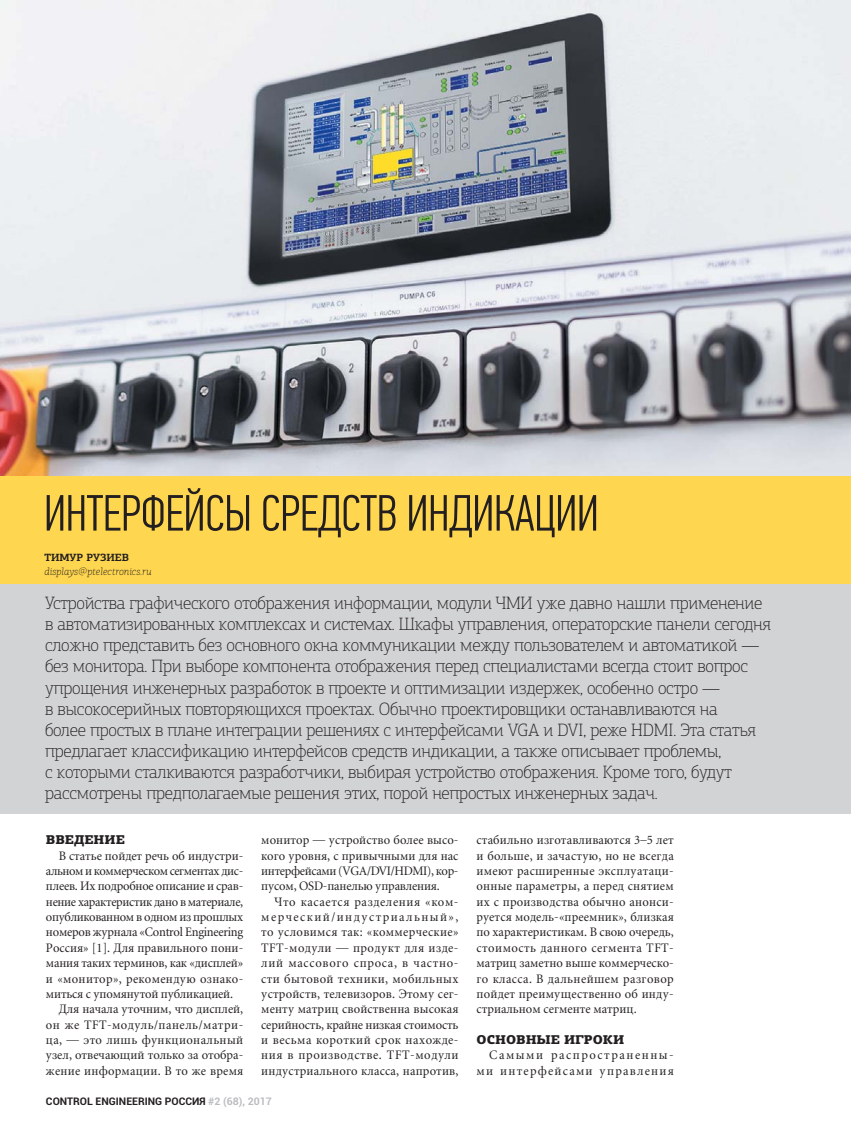
<style>
.page{position:relative;width:851px;height:1136px;background:#fff}
.page>*{position:absolute;margin:0;border:0;box-sizing:border-box;transform-origin:0 0}
.t1{font:300 51px "PF Din Text Comp Pro";letter-spacing:-.005em;color:#231f20}
.t2{font:100 18px/21px "PF Agora Slab Pro";letter-spacing:-.015em;color:#231f20}
.t3{font:12.75px/15.3px "Miniature";color:#231f20;text-align:justify;scale:.96 1}
.t4{font:12.75px "Miniature";letter-spacing:-.02em;color:#231f20;scale:.96 1}
.t5{font:12.75px/15.3px "Miniature";letter-spacing:.1em;color:#231f20;text-align:right;scale:.96 1}
.t6{font:12.75px "Miniature";letter-spacing:-.03em;color:#231f20;scale:.96 1}
.t7{font:12.75px "Miniature";letter-spacing:-.035em;color:#231f20;scale:.96 1}
.t8{font:12.75px "Miniature";letter-spacing:-.025em;color:#231f20;scale:.96 1}
.t9{font:12.75px "Miniature";letter-spacing:.025em;color:#231f20;scale:.96 1}
.t10{font:12.75px "Miniature";letter-spacing:.04em;color:#231f20;scale:.96 1}
.t11{font:12.75px "Miniature";letter-spacing:.02em;color:#231f20;scale:.96 1}
.t12{font:12.75px "Miniature";letter-spacing:.03em;color:#231f20;scale:.96 1}
.t13{font:900 12.75px "PF Agora Slab Pro";color:#231f20}
.t14{font:700 10.5px "Roboto";color:#231f20}
.t15{font:italic 100 10.5px "PF Agora Slab Pro";color:#231f20}
.t16{font:700 10.5px "PF Agora Slab Pro";color:#231f20}
.s1{color:#bbbdc0}
</style>
<div class="page">
<img style="left:0;top:0;width:850px;height:476px">
<div style="left:0;top:476px;width:850px;height:107px;background:#ffd64f"></div>
<div style="left:0;top:584px;width:850px;height:229px;background:#d1d3d4"></div>
<h1 class="t1" style="left:44px;top:493px;width:556px">ИНТЕРФЕЙСЫ СРЕДСТВ ИНДИКАЦИИ</h1>
<p class="t16" style="left:44px;top:551px;width:86px">ТИМУР РУЗИЕВ</p>
<p class="t15" style="left:44px;top:565px;width:109px">displays@ptelectronics.ru</p>
<p class="t2" style="left:45px;top:592px;width:727px">Устройства графического отображения информации, модули ЧМИ уже давно нашли применение в автоматизированных комплексах и системах. Шкафы управления, операторские панели сегодня сложно представить без основного окна коммуникации между пользователем и автоматикой — без монитора. При выборе компонента отображения перед специалистами всегда стоит вопрос упрощения инженерных разработок в проекте и оптимизации издержек, особенно остро —<br>в высокосерийных повторяющихся проектах. Обычно проектировщики останавливаются на<br>более простых в плане интеграции решениях с интерфейсами VGA и DVI, реже HDMI. Эта статья предлагает классификацию интерфейсов средств индикации, а также описывает проблемы,<br>с которыми сталкиваются разработчики, выбирая устройство отображения. Кроме того, будут рассмотрены предполагаемые решения этих, порой непростых инженерных задач.</p>
<p class="t13" style="left:46px;top:832px;width:80px">ВВЕДЕНИЕ</p>
<p class="t3" style="left:59px;top:849px;width:194px">В статье пойдет речь об индустри-</p>
<p class="t7" style="left:46px;top:865px;width:207px">альном и коммерческом сегментах дис-</p>
<p class="t4" style="left:46px;top:881px;width:207px">плеев. Их подробное описание и срав-</p>
<p class="t6" style="left:46px;top:896px;width:207px">нение характеристик дано в материале,</p>
<p class="t8" style="left:46px;top:911px;width:207px">опубликованном в одном из прошлых</p>
<p class="t4" style="left:46px;top:927px;width:207px">номеров журнала «Control Engineering</p>
<p class="t3" style="left:46px;top:941px;width:207px">Россия» [1]. Для правильного пони-</p>
<p class="t3" style="left:46px;top:956px;width:207px">мания таких терминов, как «дисплей»</p>
<p class="t9" style="left:46px;top:973px;width:207px">и «монитор», рекомендую ознако-</p>
<p class="t3" style="left:46px;top:987px;width:196px">миться с упомянутой публикацией.</p>
<p class="t3" style="left:59px;top:1002px;width:194px">Для начала уточним, что дисплей,</p>
<p class="t10" style="left:46px;top:1019px;width:207px">он же TFT-модуль/панель/матри-</p>
<p class="t12" style="left:46px;top:1034px;width:207px">ца, — это лишь функциональный</p>
<p class="t3" style="left:46px;top:1048px;width:207px">узел, отвечающий только за отобра-</p>
<p class="t11" style="left:46px;top:1065px;width:207px">жение информации. В то же время</p>
<p class="t3" style="left:261px;top:833px;width:207px">монитор — устройство более высо&shy;кого уровня, с привычными для нас интерфейсами (VGA/DVI/HDMI), кор&shy;пусом, OSD-панелью управления.</p>
<p class="t3" style="left:261px;top:895px;width:207px;text-indent:13px">Что касается разделения «ком&shy;мерческий/индустриальный», то условимся так: «коммерческие» TFT-модули — продукт для изде&shy;лий массового спроса, в частно&shy;сти бытовой техники, мобильных устройств, телевизоров. Этому сег&shy;менту матриц свойственна высокая серийность, крайне низкая стоимость и весьма короткий срок нахожде&shy;ния в производстве. TFT-модули индустриального класса, напротив,</p>
<p class="t14" style="left:46px;top:1093px;width:227px">CONTROL ENGINEERING РОССИЯ <span class="s1">#2 (68), 2017</span></p>
<p class="t3" style="left:476px;top:833px;width:207px">стабильно изготавливаются 3–5 лет и больше, и зачастую, но не всегда имеют расширенные эксплуатаци&shy;онные параметры, а перед снятием их с производства обычно анонси&shy;руется модель-«преемник», близкая по характеристикам. В свою очередь, стоимость данного сегмента TFT&shy;матриц заметно выше коммерческо&shy;го класса. В дальнейшем разговор пойдет преимущественно об инду&shy;стриальном сегменте матриц.</p>
<p class="t13" style="left:476px;top:1031px;width:149px">ОСНОВНЫЕ ИГРОКИ</p>
<p class="t5" style="left:476px;top:1048px;width:207px">Самыми распространенны&shy;ми интерфейсами управления</p>
</div>
